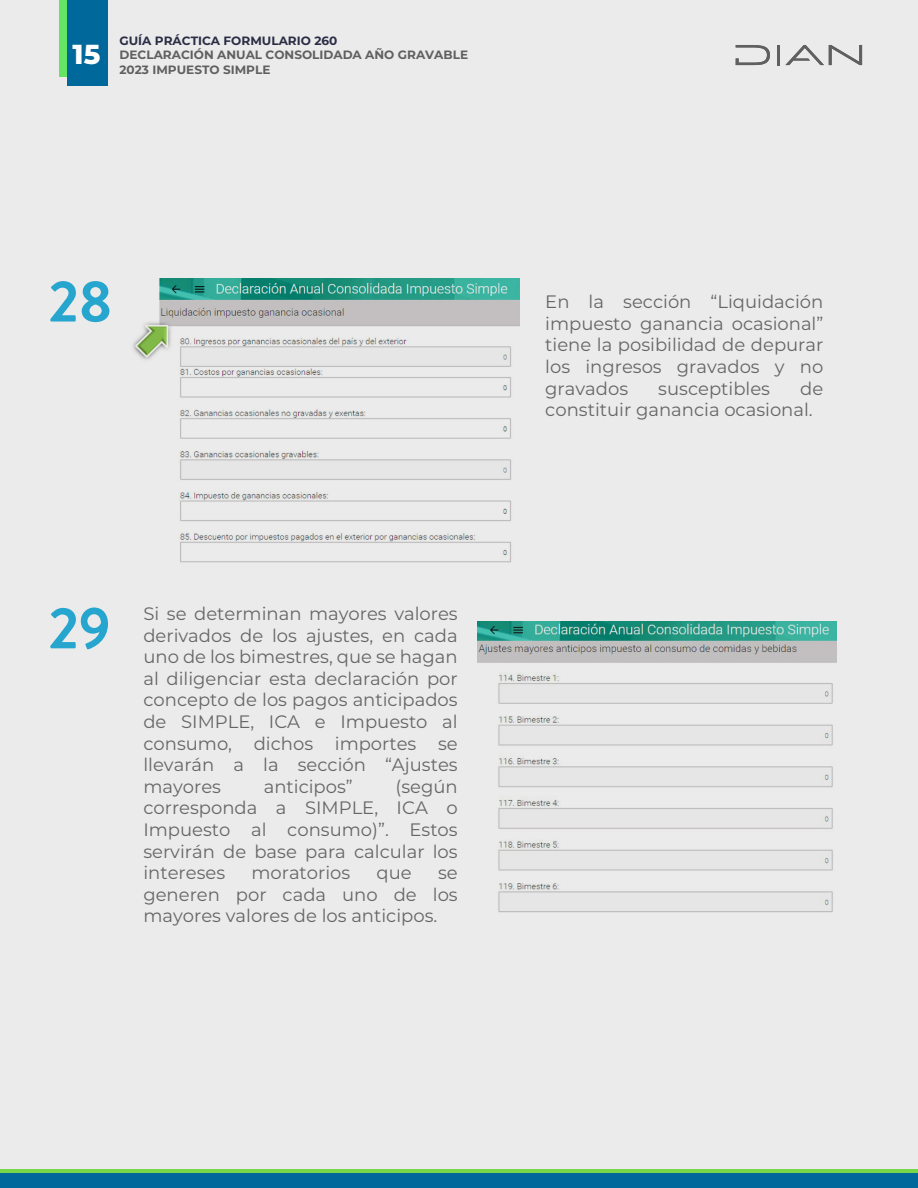
<style>
.page{position:relative;width:918px;height:1188px;background:#ebebeb}
.page>*{position:absolute;margin:0;border:0;box-sizing:border-box;transform-origin:0 0}
.t1{font:700 58.65px "Brandon Grotesque";color:#26a6cf}
.t2{font:800 27.45px "Montserrat";color:#fff}
.t3{font:18px/21.6px "Montserrat";color:#666;text-align:justify}
.t4{font:700 12px/14.4px "Montserrat";color:#606060}
.t5{font:700 12px "Montserrat";color:#2b2d45}
</style>
<div class="page">
<svg style="left:0;top:1169px;width:918px;height:5px;fill:#78d64b"></svg>
<div style="left:0;top:1174px;width:918px;height:14px;background:#00689a"></div>
<div style="left:59px;top:0;width:12px;height:77px;background:#64e664"></div>
<div style="left:67px;top:0;width:41px;height:86px;background:#00689a"></div>
<svg style="left:736px;top:45px;width:34px;height:20px"></svg>
<hr style="left:777px;top:45px;width:3px;height:20px;background:#606060">
<svg style="left:786px;top:45px;width:76px;height:20px"></svg>
<img style="left:133px;top:278px;width:387px;height:285px">
<img style="left:478px;top:621px;width:358px;height:292px">
<h2 class="t2" style="left:73px;top:34px;width:29px">15</h2>
<p class="t5" style="left:120px;top:32px;width:219px">GUÍA PRÁCTICA FORMULARIO 260</p>
<p class="t4" style="left:120px;top:47px;width:350px">DECLARACIÓN ANUAL CONSOLIDADA AÑO GRAVABLE<br>2023 IMPUESTO SIMPLE</p>
<h1 class="t1" style="left:49px;top:260px;width:65px">28</h1>
<h1 class="t1" style="left:49px;top:587px;width:63px">29</h1>
<p class="t3" style="left:143px;top:602px;width:316px">Si se determinan mayores valores derivados de los ajustes, en cada uno de los bimestres, que se hagan al diligenciar esta declaración por concepto de los pagos anticipados de SIMPLE, ICA e Impuesto al consumo, dichos importes se llevarán a la sección “Ajustes mayores</p>
<p class="t3" style="left:264px;top:775px;width:91px">anticipos”</p>
<p class="t3" style="left:143px;top:775px;width:316px;text-indent:252px">(según corresponda a SIMPLE, ICA o Impuesto al consumo)”. Estos servirán de base para calcular los intereses</p>
<p class="t3" style="left:251px;top:861px;width:100px">moratorios</p>
<p class="t3" style="left:377px;top:861px;width:37px">que</p>
<p class="t3" style="left:143px;top:861px;width:316px;text-indent:295px">se generen por cada uno de los mayores valores de los anticipos.</p>
<p class="t3" style="left:545px;top:290px;width:280px">En la sección “Liquidación impuesto ganancia ocasional” tiene la posibilidad de depurar los ingresos gravados y no gravados</p>
<p class="t3" style="left:545px;top:377px;width:280px;text-indent:255px">de constituir ganancia ocasional.</p>
<p class="t3" style="left:658px;top:377px;width:113px">susceptibles</p>
</div>
